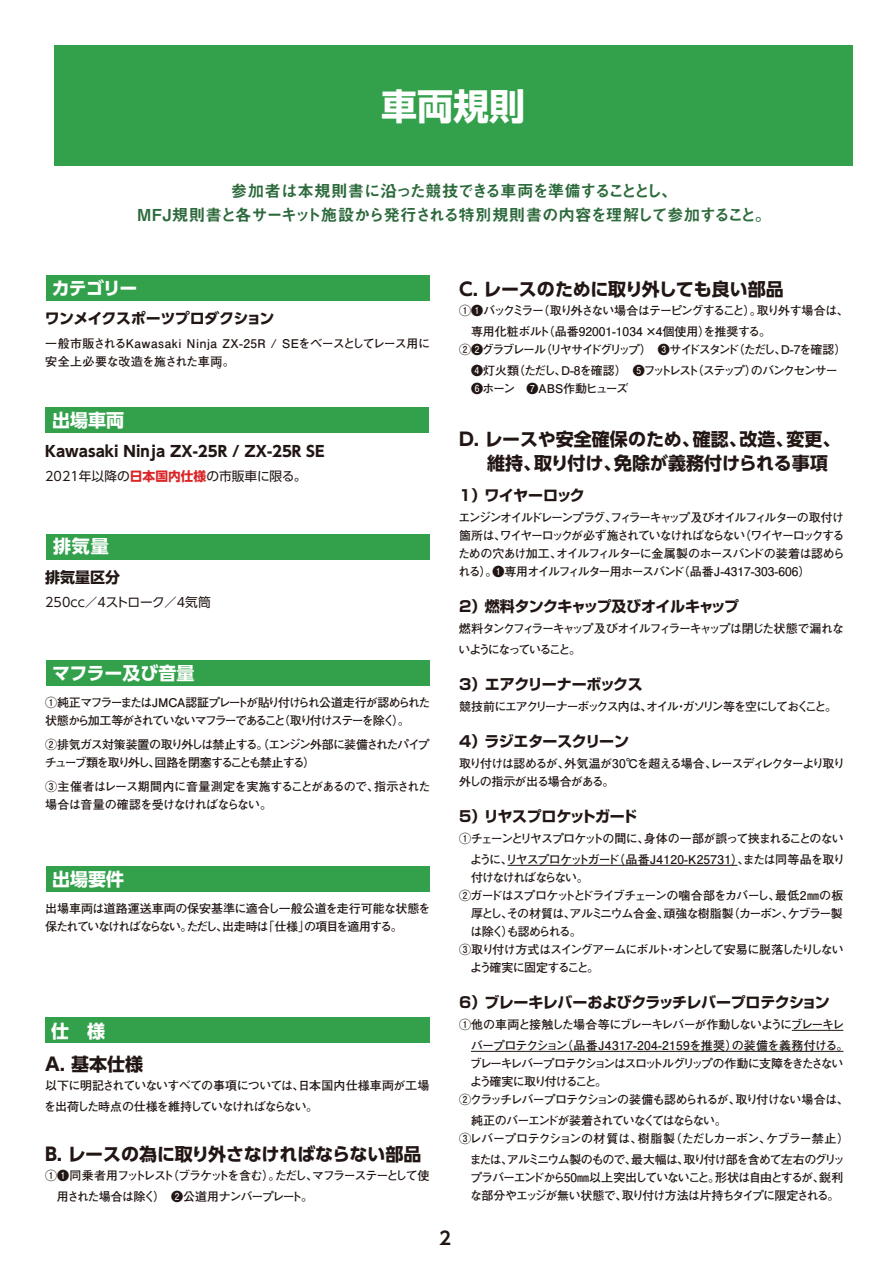
<style>
.page{position:relative;width:893px;height:1263px;background:#fff}
.page>*{position:absolute;margin:0;border:0;box-sizing:border-box;transform-origin:0 0}
.t1{font:700 36px "UD Shin Go Pro";color:#fff}
.t2{font:700 18px/24px "UD Shin Go Pro";letter-spacing:-.005em;color:#211613}
.t3{font:700 18px "UD Shin Go Pro";color:#fff}
.t4{font:700 18px "UD Shin Go Pro De";color:#211613}
.t5{font:16.5px/24px "Midashi Go Pro MB31";letter-spacing:-.045em;color:#2c693b;text-align:center}
.t6{font:700 15px "Shin Go Pro";letter-spacing:-.035em;color:#211613}
.t7{font:700 15px "UD Shin Go Pro";color:#211613}
.t8{font:700 15px "UD Shin Go Pro";letter-spacing:-.04em;color:#211613}
.t9{font:12.75px "UD Shin Go Pro";color:#211613}
.t10{font:700 12px/18px "Futo Go B101 Pro";letter-spacing:-.09em;color:#211613}
.t11{font:700 12px/18px "Futo Go B101 Pro";letter-spacing:-.045em;color:#211613}
.t12{font:700 12px/18px "Futo Go B101 Pro";letter-spacing:-.13em;color:#211613}
.t13{font:700 12px/21px "Futo Go B101 Pro";letter-spacing:-.145em;color:#211613}
.t14{font:700 12px/21px "Futo Go B101 Pro";letter-spacing:-.07em;color:#211613}
.t15{font:700 12px/21px "Futo Go B101 Pro";letter-spacing:-.05em;color:#211613}
.t16{font:700 12px/18px "Futo Go B101 Pro";letter-spacing:-.055em;color:#211613}
.t17{font:700 12px/18px "Futo Go B101 Pro";letter-spacing:.01em;color:#211613}
.t18{font:700 12px/21px "Futo Go B101 Pro";letter-spacing:-.12em;color:#211613}
.t19{font:700 12px "Futo Go B101 Pro";letter-spacing:-.115em;color:#211613}
.t20{font:700 12px "Futo Go B101 Pro";letter-spacing:-.11em;color:#211613}
.s1{font-weight:700;color:#d92628}
</style>
<div class="page">
<div style="left:46px;top:275px;width:383px;height:26px;background:#33a14b"></div>
<div style="left:45px;top:408px;width:384px;height:25px;background:#33a14b"></div>
<div style="left:46px;top:534px;width:383px;height:25px;background:#33a14b"></div>
<div style="left:46px;top:660px;width:383px;height:26px;background:#33a14b"></div>
<div style="left:46px;top:867px;width:383px;height:25px;background:#33a14b"></div>
<div style="left:45px;top:1017px;width:384px;height:25px;background:#33a14b"></div>
<div style="left:54px;top:45px;width:799px;height:121px;background:#33a14b"></div>
<hr style="left:507px;top:865px;width:230px;height:1px;background:#211613">
<hr style="left:792px;top:1030px;width:51px;height:1px;background:#211613">
<hr style="left:471px;top:1051px;width:372px;height:1px;background:#211613">
<h1 class="t1" style="left:381px;top:77px;width:145px">車両規則</h1>
<h3 class="t5" style="left:137px;top:177px;width:636px">参加者は本規則書に沿った競技できる車両を準備することとし、<br>MFJ規則書と各サーキット施設から発行される特別規則書の内容を理解して参加すること。</h3>
<h2 class="t3" style="left:52px;top:273px;width:87px">カテゴリー</h2>
<p class="t8" style="left:45px;top:306px;width:231px">ワンメイクスポーツプロダクション</p>
<p class="t17" style="left:45px;top:333px;width:386px">一般市販されるKawasaki Ninja ZX-25R / SEをベースとしてレース用に安全上必要な改造を施された車両。</p>
<p class="t10" style="left:217px;top:353px;width:13px">。</p>
<h2 class="t3" style="left:52px;top:406px;width:73px">出場車両</h2>
<p class="t7" style="left:45px;top:439px;width:281px">Kawasaki Ninja ZX-25R / ZX-25R SE</p>
<p class="t9" style="left:45px;top:466px;width:263px">2021年以降の<span class="s1">日本国内仕様</span>の市販車に限る。</p>
<h2 class="t3" style="left:53px;top:532px;width:57px">排気量</h2>
<p class="t7" style="left:45px;top:565px;width:76px">排気量区分</p>
<p class="t9" style="left:45px;top:592px;width:167px">250cc／4ストローク／4気筒</p>
<h2 class="t3" style="left:52px;top:658px;width:162px">マフラー及び音量　</h2>
<p class="t12" style="left:45px;top:692px;width:387px">①純正マフラーまたはJMCA認証プレートが貼り付けられ公道走行が認められた状態から加工等がされていないマフラーであること（取り付けステーを除く）。</p>
<p class="t10" style="left:45px;top:734px;width:387px">②排気ガス対策装置の取り外しは禁止する。（エンジン外部に装備されたパイプチューブ類を取り外し、回路を閉塞することも禁止する）</p>
<p class="t11" style="left:45px;top:776px;width:387px">③主催者はレース期間内に音量測定を実施することがあるので、指示された場合は音量の確認を受けなければならない。</p>
<h2 class="t3" style="left:52px;top:864px;width:73px">出場要件</h2>
<p class="t16" style="left:45px;top:898px;width:387px">出場車両は道路運送車両の保安基準に適合し一般公道を走行可能な状態を保たれていなければならない。ただし、出走時は「仕様」の項目を適用する。</p>
<h2 class="t3" style="left:51px;top:1016px;width:55px">仕　様</h2>
<h2 class="t2" style="left:45px;top:1052px;width:100px">A. 基本仕様</h2>
<p class="t14" style="left:44px;top:1073px;width:387px">以下に明記されていないすべての事項については、日本国内仕様車両が工場を出荷した時点の仕様を維持していなければならない。</p>
<h2 class="t2" style="left:45px;top:1142px;width:378px">B. レースの為に取り外さなければならない部品</h2>
<p class="t10" style="left:57px;top:1163px;width:374px;line-height:21px;text-indent:-12px">①❶同乗者用フットレスト（ブラケットを含む）。ただし、マフラーステーとして使用された場合は除く）　❷公道用ナンバープレート。</p>
<h2 class="t2" style="left:459px;top:277px;width:326px">C. レースのために取り外しても良い部品</h2>
<p class="t11" style="left:471px;top:298px;width:379px;line-height:21px;text-indent:-12px">①❶バックミラー（取り外さない場合はテーピングすること）。取り外す場合は、専用化粧ボルト（品番92001-1034 ×4個使用）を推奨する。</p>
<p class="t13" style="left:459px;top:337px;width:389px">②❷グラブレール（リヤサイドグリップ）　❸サイドスタンド（ただし、D-7を確認）　❹灯火類（ただし、D-8を確認）　❺フットレスト（ステップ）のバンクセンサー</p>
<p class="t14" style="left:459px;top:376px;width:171px">　❻ホーン　❼ABS作動ヒューズ</p>
<h2 class="t2" style="left:459px;top:427px;width:383px">D. レースや安全確保のため、確認、改造、変更、　 維持、取り付け、免除が義務付けられる事項</h2>
<p class="t6" style="left:459px;top:483px;width:127px">1）ワイヤーロック</p>
<p class="t10" style="left:458px;top:507px;width:388px;text-align:justify">エンジンオイルドレーンプラグ、フィラーキャップ及びオイルフィルターの取付け箇所は、ワイヤーロックが必ず施されていなければならない（ワイヤーロックするための穴あけ加工、オイルフィルターに金属製のホースバンドの装着は認められる）。❶専用オイルフィルター用ホースバンド（品番J-4317-303-606）</p>
<p class="t6" style="left:459px;top:594px;width:282px">2）燃料タンクキャップ及びオイルキャップ</p>
<p class="t18" style="left:459px;top:616px;width:387px">燃料タンクフィラーキャップ及びオイルフィラーキャップは閉じた状態で漏れないようになっていること。</p>
<p class="t6" style="left:459px;top:672px;width:185px">3）エアクリーナーボックス</p>
<p class="t19" style="left:459px;top:697px;width:380px">競技前にエアクリーナーボックス内は、オイル・ガソリン等を空にしておくこと。</p>
<p class="t6" style="left:459px;top:729px;width:171px">4）ラジエタースクリーン</p>
<p class="t10" style="left:459px;top:753px;width:388px">取り付けは認めるが、外気温が30℃を超える場合、レースディレクターより取り外しの指示が出る場合がある。</p>
<p class="t6" style="left:459px;top:804px;width:180px">5）リヤスプロケットガード</p>
<p class="t10" style="left:459px;top:826px;width:388px;line-height:21px;text-align:right">①チェーンとリヤスプロケットの間に、身体の一部が誤って挟まれることのないように、リヤスプロケットガード（品番J4120-K25731）、または同等品を取り</p>
<p class="t20" style="left:471px;top:868px;width:119px">付けなければならない。</p>
<p class="t10" style="left:459px;top:885px;width:386px">②ガードはスプロケットとドライブチェーンの噛合部をカバーし、最低2㎜の板</p>
<p class="t10" style="left:471px;top:903px;width:373px">厚とし、その材質は、アルミニウム合金、頑強な樹脂製（カーボン、ケブラー製</p>
<p class="t12" style="left:470px;top:921px;width:113px">は除く）も認められる。</p>
<p class="t10" style="left:459px;top:939px;width:386px">③取り付け方式はスイングアームにボルト・オンとして安易に脱落したりしない</p>
<p class="t10" style="left:470px;top:957px;width:131px">よう確実に固定すること。</p>
<p class="t6" style="left:459px;top:990px;width:372px">6）ブレーキレバーおよびクラッチレバープロテクション</p>
<p class="t15" style="left:471px;top:1012px;width:379px;text-indent:-12px">①他の車両と接触した場合等にブレーキレバーが作動しないようにブレーキレバープロテクション（品番J4317-204-2159を推奨）の装備を義務付ける。</p>
<p class="t12" style="left:470px;top:1053px;width:375px">ブレーキレバープロテクションはスロットルグリップの作動に支障をきたさない</p>
<p class="t13" style="left:470px;top:1069px;width:139px">よう確実に取り付けること。</p>
<p class="t10" style="left:459px;top:1089px;width:391px">②クラッチレバープロテクションの装備も認められるが、取り付けない場合は、</p>
<p class="t10" style="left:459px;top:1110px;width:392px;text-indent:12px">純正のバーエンドが装着されていなくてはならない。<br>③レバープロテクションの材質は、樹脂製（ただしカーボン、ケブラー禁止）</p>
<p class="t10" style="left:470px;top:1149px;width:377px">または、アルミニウム製のもので、最大幅は、取り付け部を含めて左右のグリップラバーエンドから50㎜以上突出していないこと。形状は自由とするが、鋭利な部分やエッジが無い状態で、取り付け方法は片持ちタイプに限定される。</p>
<h2 class="t4" style="left:439px;top:1224px;width:13px">2</h2>
</div>
